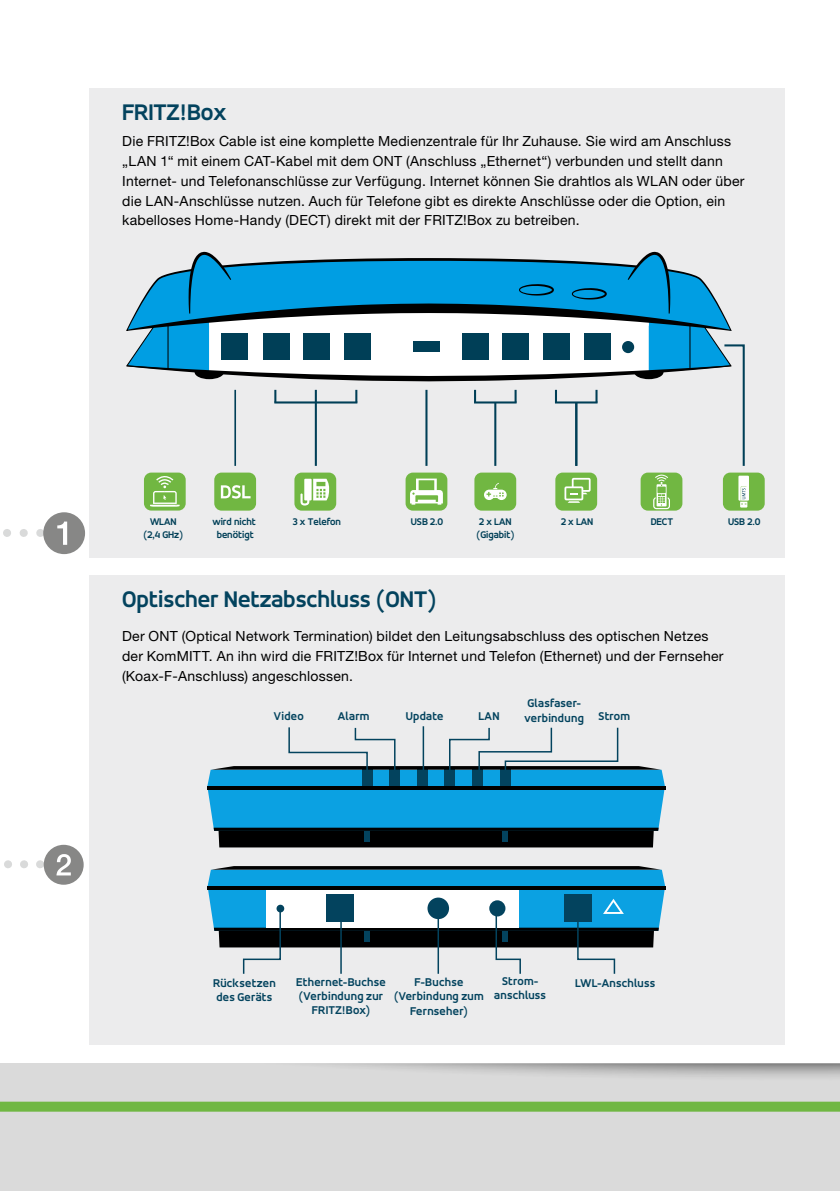
<style>
.page{position:relative;width:840px;height:1191px;background:#fff}
.page>*{position:absolute;margin:0;border:0;box-sizing:border-box;transform-origin:0 0}
.t1{font:700 24px "Accord Alternate";color:#03435e}
.t2{font:14px/19.8px "Helvetica Neue LT Std";letter-spacing:.02em;color:#000}
.t3{font:700 12px/14.4px "Accord Alternate";letter-spacing:.025em;color:#03435e;text-align:center}
.t4{font:700 10.2px/12.4px "Accord Alternate";color:#003f57}
</style>
<div class="page">
<div style="left:89px;top:88px;width:695px;height:469px;background:#ececed"></div>
<div style="left:89px;top:575px;width:695px;height:470px;background:#ececed"></div>
<div style="left:0;top:1063px;width:839px;height:128px;background:#dadada"></div>
<div style="left:74px;top:1063px;width:765px;height:18px;background:#000;opacity:.87"></div>
<div style="left:0;top:1101px;width:839px;height:10px;background:#70b743"></div>
<div style="left:144px;top:472px;width:41px;height:38px;background:#71b742;border-radius:7px"></div>
<div style="left:294px;top:472px;width:42px;height:38px;background:#71b742;border-radius:7px"></div>
<div style="left:214px;top:472px;width:42px;height:38px;background:#71b742;border-radius:7px"></div>
<div style="left:555px;top:472px;width:41px;height:38px;background:#71b742;border-radius:7px"></div>
<div style="left:405px;top:472px;width:42px;height:38px;background:#71b742;border-radius:7px"></div>
<div style="left:474px;top:472px;width:42px;height:38px;background:#71b742;border-radius:7px"></div>
<div style="left:722px;top:472px;width:42px;height:38px;background:#71b742;border-radius:7px"></div>
<svg style="left:640px;top:472px;width:42px;height:38px"></svg>
<svg style="left:126px;top:251px;width:622px;height:258px"></svg>
<hr style="left:207px;top:886px;width:458px;height:3px;background:#000">
<hr style="left:207px;top:786px;width:458px;height:3px;background:#000">
<svg style="left:207px;top:866px;width:457px;height:108px"></svg>
<svg style="left:207px;top:726px;width:457px;height:121px"></svg>
<hr style="left:422px;top:726px;width:2px;height:48px;background:#03435e">
<div style="left:43px;top:512px;width:42px;height:42px;background:#878786;border-radius:50%"></div>
<svg style="left:3px;top:521px;width:65px;height:24px"></svg>
<svg style="left:4px;top:860px;width:40px;height:8px"></svg>
<div style="left:44px;top:844px;width:40px;height:40px;background:#878786;border-radius:50%"></div>
<svg style="left:56px;top:854px;width:15px;height:21px"></svg>
<h1 class="t1" style="left:122px;top:98px;width:106px">FRITZ!Box</h1>
<p class="t2" style="left:122px;top:131px;width:623px">Die FRITZ!Box Cable ist eine komplette Medienzentrale für Ihr Zuhause. Sie wird am Anschluss „LAN 1“ mit einem CAT-Kabel mit dem ONT (Anschluss „Ethernet“) verbunden und stellt dann Internet- und Telefonanschlüsse zur Verfügung. Internet können Sie drahtlos als WLAN oder über die LAN-Anschlüsse nutzen. Auch für Telefone gibt es direkte Anschlüsse oder die Option, ein kabelloses Home-Handy (DECT) direkt mit der FRITZ!Box zu betreiben.</p>
<p class="t4" style="left:212px;top:515px;width:45px">wird nicht</p>
<p class="t4" style="left:292px;top:515px;width:50px">3 x Telefon</p>
<p class="t4" style="left:216px;top:528px;width:38px">benötigt</p>
<p class="t4" style="left:150px;top:515px;width:28px">WLAN</p>
<p class="t4" style="left:410px;top:515px;width:34px">USB 2.0</p>
<p class="t4" style="left:560px;top:515px;width:34px">2 x LAN</p>
<p class="t4" style="left:650px;top:515px;width:24px">DECT</p>
<p class="t4" style="left:727px;top:515px;width:34px">USB 2.0</p>
<p class="t4" style="left:143px;top:528px;width:41px">(2,4 GHz)</p>
<p class="t4" style="left:476px;top:515px;width:39px">2 x LAN (Gigabit)</p>
<h1 class="t1" style="left:122px;top:585px;width:316px">Optischer Netzabschluss (ONT)</h1>
<p class="t2" style="left:122px;top:626px;width:602px">Der ONT (Optical Network Termination) bildet den Leitungsabschluss des optischen Netzes der KomMITT. An ihn wird die FRITZ!Box für Internet und Telefon (Ethernet) und der Fernseher (Koax-F-Anschluss) angeschlossen.</p>
<p class="t3" style="left:274px;top:708px;width:31px">Video</p>
<p class="t3" style="left:338px;top:708px;width:33px">Alarm</p>
<p class="t3" style="left:405px;top:708px;width:39px">Update</p>
<p class="t3" style="left:478px;top:708px;width:23px">LAN</p>
<p class="t3" style="left:524px;top:696px;width:107px;text-align:left">Glasfaser&shy;verbindung Strom</p>
<p class="t3" style="left:213px;top:975px;width:64px;text-align:left">Rücksetzen des Geräts</p>
<p class="t3" style="left:296px;top:974px;width:91px">Ethernet-Buchse (Verbindung zur<br>FRITZ!Box)</p>
<p class="t3" style="left:394px;top:974px;width:91px">F-Buchse (Verbindung zum<br>Fernseher)</p>
<p class="t3" style="left:494px;top:974px;width:53px">Strom‑ anschluss</p>
<p class="t3" style="left:575px;top:975px;width:81px">LWL-Anschluss</p>
</div>
